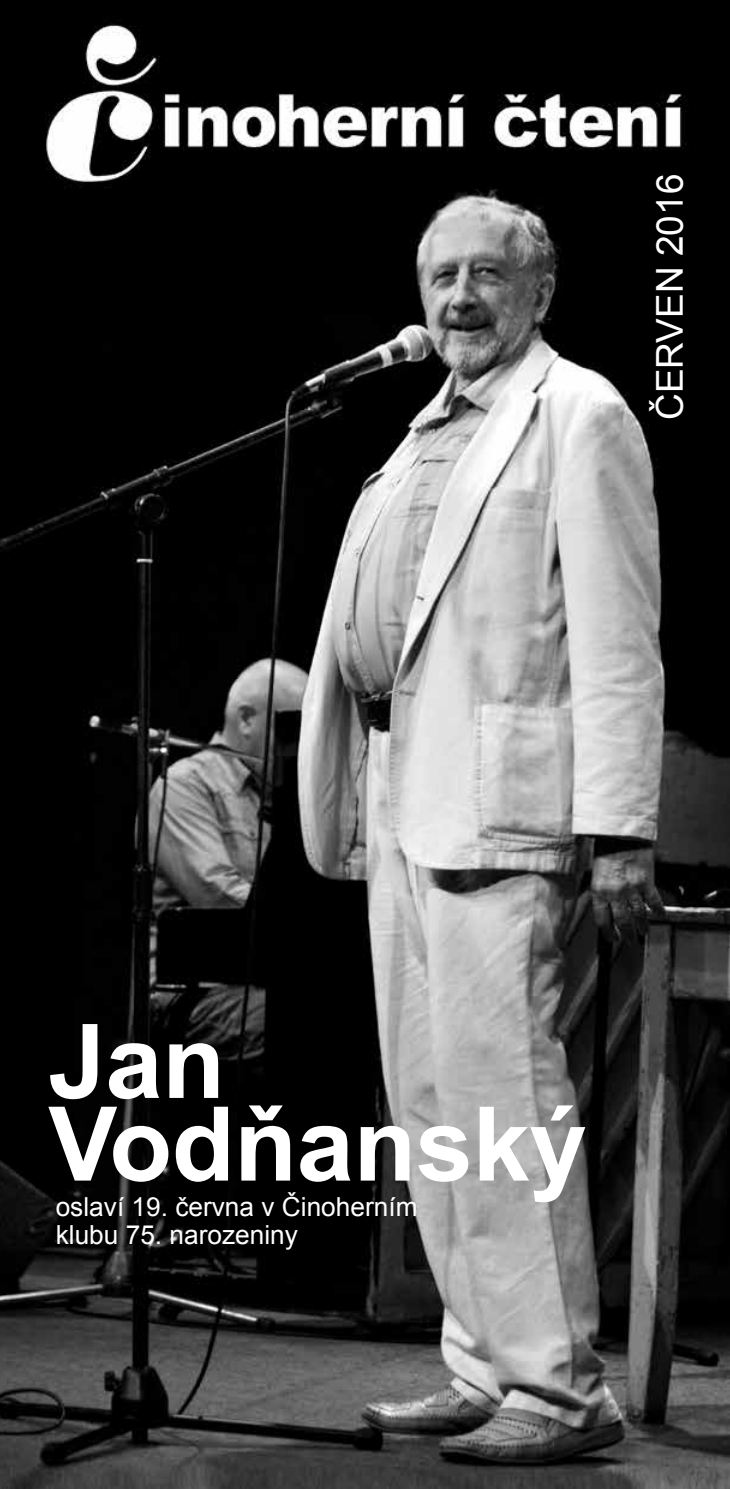
<style>
.page{position:relative;width:730px;height:1489px;background:#fff}
.page>*{position:absolute;margin:0;border:0;box-sizing:border-box;transform-origin:0 0}
.t1{font:700 103.25px/82.5px "Arial";letter-spacing:-.005em;color:#fff}
.t2{font:37px "Arial";color:#fff}
.t3{font:26.25px/28.5px "Arial";color:#fff}
</style>
<div class="page">
<img style="left:0;top:0;width:730px;height:1488px">
<h2 class="t2" style="left:646px;top:420px;width:248px;rotate:-90deg">ČERVEN 2016</h2>
<h1 class="t1" style="left:48px;top:1023px;width:540px">Jan<br>Vodňanský</h1>
<p class="t3" style="left:56px;top:1192px;width:363px">oslaví 19. června v Činoherním klubu 75. narozeniny</p>
</div>
